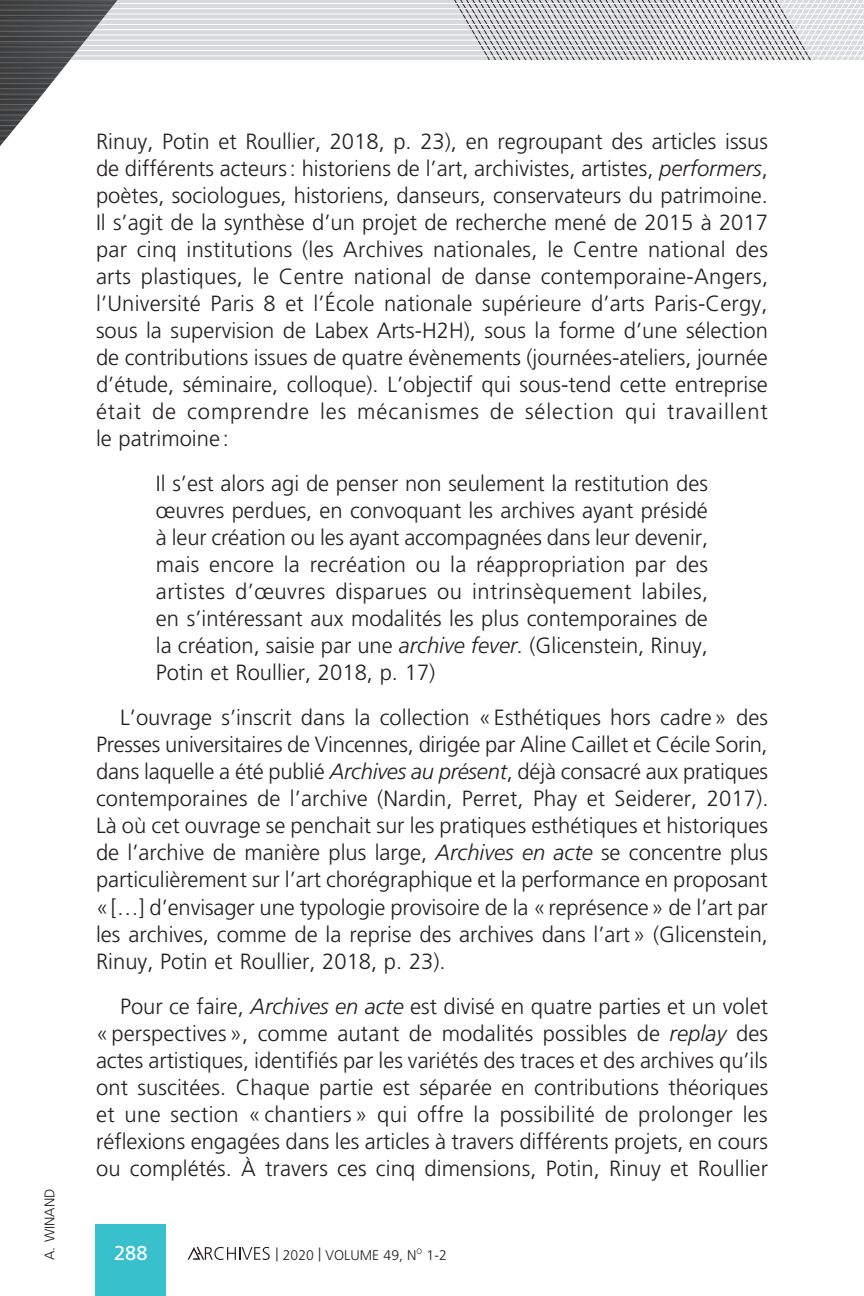
<style>
.page{position:relative;width:864px;height:1296px;background:#fff}
.page>*{position:absolute;margin:0;border:0;box-sizing:border-box;transform-origin:0 0}
.t1{font:300 22px/27px "Frutiger LT Std";color:#231f20;text-align:justify}
.t2{font:20px "Frutiger LT Std";color:#fff}
.t3{font:300 14px "Frutiger LT Std";color:#231f20}
.s1{font-style:italic}
</style>
<div class="page">
<svg style="left:220px;top:0;width:434px;height:60px;background:#ccccce"></svg>
<hr style="left:0;top:3px;width:864px;height:1px;background:#fff">
<hr style="left:0;top:8px;width:864px;height:1px;background:#fff">
<hr style="left:0;top:14px;width:864px;height:1px;background:#fff">
<hr style="left:0;top:19px;width:864px;height:1px;background:#fff">
<hr style="left:0;top:24px;width:864px;height:1px;background:#fff">
<hr style="left:0;top:29px;width:864px;height:1px;background:#fff">
<hr style="left:0;top:34px;width:864px;height:1px;background:#fff">
<hr style="left:0;top:40px;width:864px;height:1px;background:#fff">
<hr style="left:0;top:45px;width:864px;height:1px;background:#fff">
<hr style="left:0;top:50px;width:864px;height:1px;background:#fff">
<hr style="left:0;top:55px;width:864px;height:1px;background:#fff">
<svg style="left:755px;top:0;width:109px;height:60px"></svg>
<svg style="left:0;top:1px;width:220px;height:145px"></svg>
<hr style="left:0;top:5px;width:220px;height:1px;background:#fff">
<hr style="left:0;top:10px;width:220px;height:1px;background:#fff">
<hr style="left:0;top:15px;width:220px;height:1px;background:#fff">
<hr style="left:0;top:20px;width:220px;height:1px;background:#fff">
<hr style="left:0;top:26px;width:220px;height:1px;background:#fff">
<hr style="left:0;top:31px;width:220px;height:1px;background:#fff">
<hr style="left:0;top:36px;width:220px;height:1px;background:#fff">
<hr style="left:0;top:41px;width:220px;height:1px;background:#fff">
<hr style="left:0;top:46px;width:220px;height:1px;background:#fff">
<hr style="left:0;top:52px;width:220px;height:1px;background:#fff">
<hr style="left:0;top:57px;width:220px;height:1px;background:#fff">
<hr style="left:0;top:62px;width:220px;height:1px;background:#fff">
<hr style="left:0;top:67px;width:220px;height:1px;background:#fff">
<hr style="left:0;top:73px;width:220px;height:1px;background:#fff">
<hr style="left:0;top:78px;width:220px;height:1px;background:#fff">
<hr style="left:0;top:83px;width:220px;height:1px;background:#fff">
<hr style="left:0;top:88px;width:220px;height:1px;background:#fff">
<hr style="left:0;top:94px;width:220px;height:1px;background:#fff">
<hr style="left:0;top:99px;width:220px;height:1px;background:#fff">
<hr style="left:0;top:104px;width:220px;height:1px;background:#fff">
<hr style="left:0;top:109px;width:220px;height:1px;background:#fff">
<hr style="left:0;top:115px;width:220px;height:1px;background:#fff">
<hr style="left:0;top:120px;width:220px;height:1px;background:#fff">
<hr style="left:0;top:125px;width:220px;height:1px;background:#fff">
<hr style="left:0;top:130px;width:220px;height:1px;background:#fff">
<hr style="left:0;top:136px;width:220px;height:1px;background:#fff">
<hr style="left:0;top:141px;width:220px;height:1px;background:#fff">
<div style="left:96px;top:1224px;width:70px;height:72px;background:#38c1cc"></div>
<svg style="left:188px;top:1247px;width:82px;height:13px"></svg>
<p class="t3" style="left:42px;top:1260px;width:73px;rotate:-90deg">A. WINAND</p>
<p class="t1" style="left:96px;top:128px;width:674px">Rinuy, Potin et Roullier, 2018, p. 23), en regroupant des articles issus de différents acteurs: historiens de l’art, archivistes, artistes, <span class="s1">performers</span>, poètes, sociologues, historiens, danseurs, conservateurs du patrimoine.<br>Il s’agit de la synthèse d’un projet de recherche mené de 2015 à 2017 par cinq institutions (les Archives nationales, le Centre national des arts plastiques, le Centre national de danse contemporaine-Angers, l’Université Paris 8 et l’École nationale supérieure d’arts Paris-Cergy, sous la supervision de Labex Arts-H2H), sous la forme d’une sélection de contributions issues de quatre évènements (journées-ateliers, journée d’étude, séminaire, colloque). L’objectif qui sous-tend cette entreprise était de comprendre les mécanismes de sélection qui travaillent le patrimoine:</p>
<p class="t1" style="left:156px;top:470px;width:554px">Il s’est alors agi de penser non seulement la restitution des œuvres perdues, en convoquant les archives ayant présidé à leur création ou les ayant accompagnées dans leur devenir, mais encore la recréation ou la réappropriation par des artistes d’œuvres disparues ou intrinsèquement labiles, en s’intéressant aux modalités les plus contemporaines de la création, saisie par une <span class="s1">archive fever.</span> (Glicenstein, Rinuy, Potin et Roullier, 2018, p. 17)</p>
<p class="t1" style="left:96px;top:704px;width:674px;text-indent:24px">L’ouvrage s’inscrit dans la collection «Esthétiques hors cadre» des Presses universitaires de Vincennes, dirigée par Aline Caillet et Cécile Sorin, dans laquelle a été publié <span class="s1">Archives au présent</span>, déjà consacré aux pratiques contemporaines de l’archive (Nardin, Perret, Phay et Seiderer, 2017).<br>Là où cet ouvrage se penchait sur les pratiques esthétiques et historiques de l’archive de manière plus large, <span class="s1">Archives en acte</span> se concentre plus particulièrement sur l’art chorégraphique et la performance en proposant «[…] d’envisager une typologie provisoire de la «représence» de l’art par les archives, comme de la reprise des archives dans l’art» (Glicenstein, Rinuy, Potin et Roullier, 2018, p. 23).</p>
<p class="t1" style="left:96px;top:993px;width:674px;text-indent:24px">Pour ce faire, <span class="s1">Archives en acte</span> est divisé en quatre parties et un volet « perspectives», comme autant de modalités possibles de <span class="s1">replay</span> des actes artistiques, identifiés par les variétés des traces et des archives qu’ils ont suscitées. Chaque partie est séparée en contributions théoriques et une section « chantiers » qui offre la possibilité de prolonger les réflexions engagées dans les articles à travers différents projets, en cours ou complétés. À travers ces cinq dimensions, Potin, Rinuy et Roullier</p>
<p class="t2" style="left:114px;top:1241px;width:35px">288</p>
<p class="t3" style="left:275px;top:1247px;width:173px">| 2020 | VOLUME 49, N<sup>O</sup> 1-2</p>
</div>
